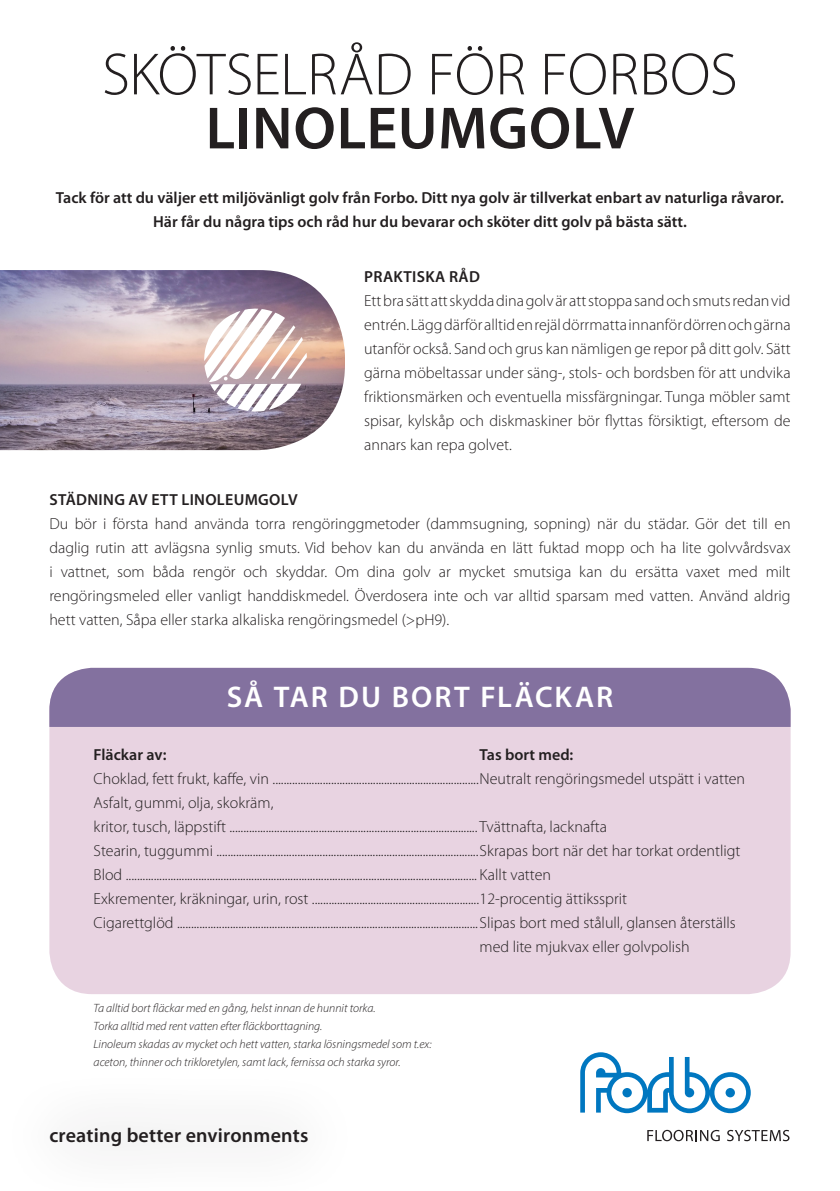
<style>
.page{position:relative;width:840px;height:1191px;background:#fff}
.page>*{position:absolute;margin:0;border:0;box-sizing:border-box;transform-origin:0 0}
.t1{font:300 60px "Myriad Pro";color:#231f20}
.t2{font:600 60px "Myriad Pro";letter-spacing:.01em;color:#231f20}
.t3{font:600 30px "Myriad Pro";letter-spacing:.065em;color:#fff}
.t4{font:600 20px "Myriad Pro";letter-spacing:.01em;color:#231f20}
.t5{font:300 16px/24px "Myriad Pro";color:#231f20;text-align:justify}
.t6{font:600 16px/24px "Myriad Pro";color:#231f20;text-align:center}
.t7{font:600 16px "Myriad Pro";letter-spacing:.02em;color:#231f20}
.t8{font:italic 300 12px "Myriad Pro";color:#231f20}
</style>
<div class="page">
<div style="left:49px;top:668px;width:741px;height:326px;background:#e8d3e1;border-radius:43px"></div>
<div style="left:49px;top:668px;width:741px;height:59px;background:#83719f"></div>
<img style="left:0;top:270px;width:345px;height:180px">
<svg style="left:204px;top:308px;width:103px;height:104px"></svg>
<svg style="left:647px;top:1129px;width:72px;height:12px"></svg>
<svg style="left:727px;top:1129px;width:62px;height:12px"></svg>
<svg style="left:580px;top:1052px;width:170px;height:61px"></svg>
<p class="t1" style="left:102px;top:41px;width:636px">SKÖTSELRÅD FÖR FORBOS</p>
<p class="t2" style="left:205px;top:95px;width:430px">LINOLEUMGOLV</p>
<p class="t6" style="left:56px;top:186px;width:729px">Tack för att du väljer ett miljövänligt golv från Forbo. Ditt nya golv är tillverkat enbart av naturliga råvaror.<br>Här får du några tips och råd hur du bevarar och sköter ditt golv på bästa sätt.</p>
<p class="t7" style="left:364px;top:268px;width:117px">PRAKTISKA RÅD</p>
<p class="t5" style="left:364px;top:289px;width:428px">Ett bra sätt att skydda dina golv är att stoppa sand och smuts redan vid entrén. Lägg därför alltid en rejäl dörrmatta innanför dörren och gärna utanför också. Sand och grus kan nämligen ge repor på ditt golv. Sätt gärna möbeltassar under säng-, stols- och bordsben för att undvika friktionsmärken och eventuella missfärgningar. Tunga möbler samt spisar, kylskåp och diskmaskiner bör flyttas försiktigt, eftersom de annars kan repa golvet.</p>
<p class="t7" style="left:49px;top:491px;width:249px">STÄDNING AV ETT LINOLEUMGOLV</p>
<p class="t5" style="left:49px;top:512px;width:742px">Du bör i första hand använda torra rengöringgmetoder (dammsugning, sopning) när du städar. Gör det tilI en daglig rutin att avlägsna synlig smuts. Vid behov kan du använda en lätt fuktad mopp och ha lite golvvårdsvax i vattnet, som båda rengör och skyddar. Om dina golv ar mycket smutsiga kan du ersätta vaxet med milt rengöringsmeled eller vanligt handdiskmedel. Överdosera inte och var alltid sparsam med vatten. Använd aldrig hett vatten, Såpa eller starka alkaliska rengöringsmedel (&gt;pH9).</p>
<p class="t3" style="left:227px;top:680px;width:387px">SÅ TAR DU BORT FLÄCKAR</p>
<p class="t6" style="left:94px;top:743px;width:74px">Fläckar av:</p>
<p class="t6" style="left:479px;top:743px;width:95px">Tas bort med:</p>
<p class="t5" style="left:94px;top:767px;width:652px">Choklad, fett frukt, kaffe, vin ..........................................................................Neutralt rengöringsmedel utspätt i vatten</p>
<p class="t5" style="left:94px;top:791px;width:181px">Asfalt, gummi, olja, skokräm,</p>
<p class="t5" style="left:94px;top:815px;width:514px">kritor, tusch, läppstift ......................................................................................... Tvättnafta, lacknafta</p>
<p class="t5" style="left:94px;top:839px;width:648px">Stearin, tuggummi ..............................................................................................Skrapas bort när det har torkat ordentligt</p>
<p class="t5" style="left:94px;top:863px;width:458px">Blod .............................................................................................................................. Kallt vatten</p>
<p class="t5" style="left:94px;top:887px;width:534px">Exkrementer, kräkningar, urin, rost ............................................................12-procentig ättikssprit</p>
<p class="t5" style="left:94px;top:911px;width:643px">Cigarettglöd ............................................................................................................Slipas bort med stålull, glansen återställs</p>
<p class="t5" style="left:479px;top:935px;width:211px">med lite mjukvax eller golvpolish</p>
<p class="t8" style="left:94px;top:1001px;width:283px">Ta alltid bort fläckar med en gång, helst innan de hunnit torka.</p>
<p class="t8" style="left:94px;top:1019px;width:230px">Torka alltid med rent vatten efter fläckborttagning.</p>
<p class="t8" style="left:94px;top:1037px;width:339px">Linoleum skadas av mycket och hett vatten, starka lösningsmedel som t.ex:</p>
<p class="t8" style="left:94px;top:1055px;width:308px">aceton, thinner och trikloretylen, samt lack, fernissa och starka syror.</p>
<p class="t4" style="left:49px;top:1123px;width:260px">creating better environments</p>
</div>
